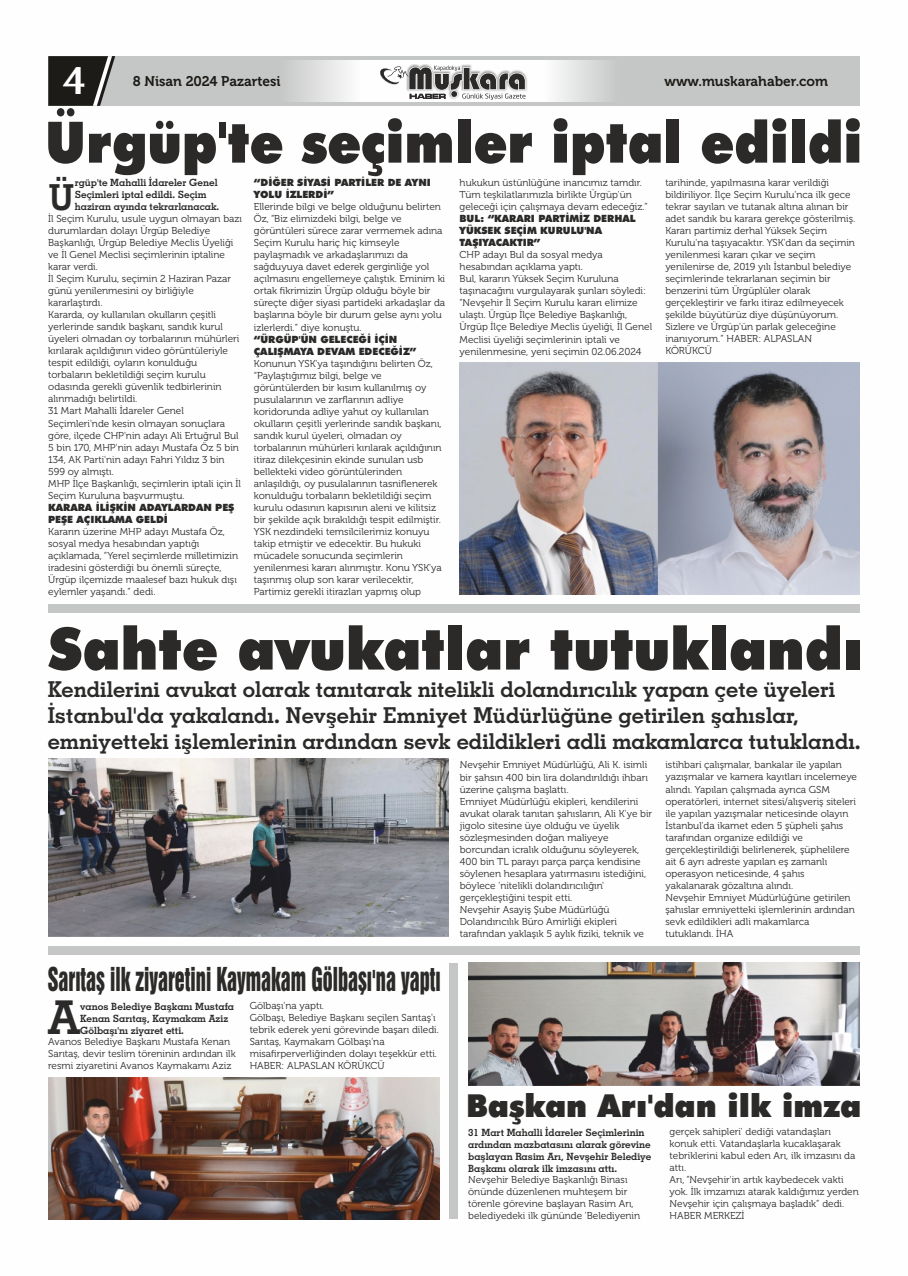
<style>
.page{position:relative;width:908px;height:1276px;background:#fff}
.page>*{position:absolute;margin:0;border:0;box-sizing:border-box;transform-origin:0 0}
.t1{font:900 58.4px "Futura BT";color:#2b2a29;scale:.96 1}
.t2{font:900 57.1px "Futura BT";color:#2b2a29;scale:.92 1}
.t3{font:46.7px "Geometric Slabserif 703 Bold BT";color:#2b2a29}
.t4{font:700 40.3px "Optima";color:#fefefe}
.t5{font:35.9px "Geometric Slabserif 703 Bold BT";color:#2b2a29}
.t6{font:900 31.7px "Futura BT";color:#2b2a29}
.t7{font:30.1px "Swiss 921 BT";color:#2b2a29;scale:.68 1}
.t8{font:21.9px/26.3px "Geometric Slabserif 703 Bold BT";color:#2b2a29}
.t9{font:14px "Museo 700";color:#1c1b17}
.t10{font:10px/12px "Museo 300";color:#2b2a29}
.t11{font:10px/12px "Geometric Slabserif 703 Bold BT";color:#2b2a29}
.t12{font:900 10px/12px "Futura BT";color:#2b2a29}
</style>
<div class="page">
<svg style="left:115px;top:56px;width:744px;height:50px;background:#cecfcf"></svg>
<svg style="left:48px;top:56px;width:67px;height:50px;background:#3d3c39"></svg>
<img style="left:406px;top:64px;width:121px;height:36px">
<svg style="left:378px;top:66px;width:148px;height:36px"></svg>
<img style="left:459px;top:362px;width:400px;height:233px">
<div style="left:48px;top:605px;width:811px;height:8px;background:#c5c6c6"></div>
<img style="left:48px;top:759px;width:400px;height:177px">
<div style="left:449px;top:963px;width:9px;height:256px;background:#c5c6c6"></div>
<img style="left:48px;top:1077px;width:391px;height:142px">
<div style="left:48px;top:946px;width:811px;height:9px;background:#c5c6c6"></div>
<img style="left:468px;top:962px;width:391px;height:123px">
<h3 class="t4" style="left:62px;top:63px;width:26px">64</h3>
<h3 class="t9" style="left:133px;top:78px;width:153px">3 Haziran 20204 P23 Cumart</h3>
<h3 class="t9" style="left:133px;top:75px;width:62px">8 Nisan 2</h3>
<h3 class="t9" style="left:229px;top:75px;width:74px">azartesi esi</h3>
<h3 class="t9" style="left:664px;top:78px;width:36px">www</h3>
<h3 class="t9" style="left:698px;top:75px;width:131px">.muskarahaber com</h3>
<h3 class="t9" style="left:750px;top:75px;width:79px">ahaber..com</h3>
<h3 class="t9" style="left:664px;top:78px;width:88px">www.muskar</h3>
<h2 class="t2" style="left:45px;top:119px;width:889px">Ürgüp'te seçimler iptal edildi</h2>
<p class="t12" style="left:254px;top:178px;width:178px">“DİĞER SİYASİ PARTİLER DE AYNI<br>YOLU İZLERDİ”</p>
<p class="t10" style="left:254px;top:202px;width:193px">Ellerinde bilgi ve belge olduğunu belirten Öz, “Biz elimizdeki bilgi, belge ve görüntüleri sürece zarar vermemek adına Seçim Kurulu hariç hiç kimseyle paylaşmadık ve arkadaşlarımızı da sağduyuya davet ederek gerginliğe yol açılmasını engellemeye çalıştık. Eminim ki ortak fikrimizin Ürgüp olduğu böyle bir süreçte diğer siyasi partideki arkadaşlar da başlarına böyle bir durum gelse aynı yolu izlerlerdi.” diye konuştu.</p>
<p class="t12" style="left:254px;top:334px;width:164px">“ÜRGÜP'ÜN GELECEĞİ İÇİN<br>ÇALIŞMAYA DEVAM EDECEĞİZ”</p>
<p class="t10" style="left:254px;top:358px;width:189px">Konunun YSK'ya taşındığını belirten Öz, “Paylaştığımız bilgi, belge ve görüntülerden bir kısım kullanılmış oy pusulalarının ve zarflarının adliye koridorunda adliye yahut oy kullanılan okulların çeşitli yerlerinde sandık başkanı, sandık kurul üyeleri, olmadan oy torbalarının mühürleri kırılarak açıldığının itiraz dilekçesinin ekinde sunulan usb bellekteki video görüntülerinden anlaşıldığı, oy pusulalarının tasniflenerek konulduğu torbaların bekletildiği seçim kurulu odasının kapısının aleni ve kilitsiz bir şekilde açık bırakıldığı tespit edilmiştir.<br>YSK nezdindeki temsilcilerimiz konuyu takip etmiştir ve edecektir. Bu hukuki mücadele sonucunda seçimlerin yenilenmesi kararı alınmıştır. Konu YSK'ya taşınmış olup son karar verilecektir, Partimiz gerekli itirazları yapmış olup</p>
<h3 class="t5" style="left:48px;top:183px;width:28px">Ü</h3>
<p class="t11" style="left:75px;top:178px;width:146px">rgüp'te Mahalli İdareler Genel<br>Seçimleri iptal edildi. Seçim haziran ayında tekrarlanacak.</p>
<p class="t10" style="left:48px;top:214px;width:195px">İl Seçim Kurulu, usule uygun olmayan bazı durumlardan dolayı Ürgüp Belediye Başkanlığı, Ürgüp Belediye Meclis Üyeliği ve İl Genel Meclisi seçimlerinin iptaline karar verdi.<br>İl Seçim Kurulu, seçimin 2 Haziran Pazar günü yenilenmesini oy birliğiyle kararlaştırdı.<br>Kararda, oy kullanılan okulların çeşitli yerlerinde sandık başkanı, sandık kurul üyeleri olmadan oy torbalarının mühürleri kırılarak açıldığının video görüntüleriyle tespit edildiği, oyların konulduğu torbaların bekletildiği seçim kurulu odasında gerekli güvenlik tedbirlerinin alınmadığı belirtildi.<br>31 Mart Mahalli İdareler Genel Seçimleri'nde kesin olmayan sonuçlara göre, ilçede CHP'nin adayı Ali Ertuğrul Bul 5 bin 170, MHP'nin adayı Mustafa Öz 5 bin 134, AK Parti'nin adayı Fahri Yıldız 3 bin 599 oy almıştı.<br>MHP İlçe Başkanlığı, seçimlerin iptali için İl Seçim Kuruluna başvurmuştu.</p>
<p class="t12" style="left:48px;top:502px;width:187px">KARARA İLİŞKİN ADAYLARDAN PEŞ<br>PEŞE AÇIKLAMA GELDİ</p>
<p class="t10" style="left:48px;top:526px;width:191px">Kararın üzerine MHP adayı Mustafa Öz, sosyal medya hesabından yaptığı açıklamada, “Yerel seçimlerde milletimizin iradesini gösterdiği bu önemli süreçte, Ürgüp ilçemizde maalesef bazı hukuk dışı eylemler yaşandı.” dedi.</p>
<p class="t10" style="left:665px;top:178px;width:191px">tarihinde, yapılmasına karar verildiği bildiriliyor. İlçe Seçim Kurulu'nca ilk gece tekrar sayılan ve tutanak altına alınan bir adet sandık bu karara gerekçe gösterilmiş.<br>Kararı partimiz derhal Yüksek Seçim Kurulu'na taşıyacaktır. YSK'dan da seçimin yenilenmesi kararı çıkar ve seçim yenilenirse de, 2019 yılı İstanbul belediye seçimlerinde tekrarlanan seçimin bir benzerini tüm Ürgüplüler olarak gerçekleştirir ve farkı itiraz edilmeyecek şekilde büyütürüz diye düşünüyorum.<br>Sizlere ve Ürgüp'ün parlak geleceğine inanıyorum.” HABER: ALPASLAN KÖRÜKCÜ</p>
<p class="t10" style="left:459px;top:178px;width:190px">hukukun üstünlüğüne inancımız tamdır.<br>Tüm teşkilatlarımızla birlikte Ürgüp'ün geleceği için çalışmaya devam edeceğiz.”</p>
<p class="t12" style="left:459px;top:214px;width:177px">BUL: “KARARI PARTİMİZ DERHAL<br>YÜKSEK SEÇİM KURULU'NA<br>TAŞIYACAKTIR”</p>
<p class="t10" style="left:459px;top:250px;width:194px">CHP adayı Bul da sosyal medya hesabından açıklama yaptı.<br>Bul, kararın Yüksek Seçim Kuruluna taşınacağını vurgulayarak şunları söyledi: “Nevşehir İl Seçim Kurulu kararı elimize ulaştı. Ürgüp İlçe Belediye Başkanlığı, Ürgüp İlçe Belediye Meclis üyeliği, İl Genel Meclisi üyeliği seçimlerinin iptali ve yenilenmesine, yeni seçimin 02.06.2024</p>
<h1 class="t1" style="left:48px;top:625px;width:850px">Sahte avukatlar tutuklandı</h1>
<p class="t8" style="left:48px;top:678px;width:814px">Kendilerini avukat olarak tanıtarak nitelikli dolandırıcılık yapan çete üyeleri<br>İstanbul'da yakalandı. Nevşehir Emniyet Müdürlüğüne getirilen şahıslar, emniyetteki işlemlerinin ardından sevk edildikleri adli makamlarca tutuklandı.</p>
<h3 class="t7" style="left:48px;top:968px;width:579px">Sarıtaş ilk ziyaretini Kaymakam Gölbaşı'na yaptı</h3>
<h3 class="t3" style="left:48px;top:998px;width:33px">A</h3>
<p class="t11" style="left:80px;top:1001px;width:155px">vanos Belediye Başkanı Mustafa</p>
<p class="t11" style="left:80px;top:1013px;width:149px">Kenan Sarıtaş, Kaymakam Aziz<br>Gölbaşı'nı ziyaret etti.</p>
<p class="t10" style="left:48px;top:1036px;width:189px">Avanos Belediye Başkanı Mustafa Kenan<br>Sarıtaş, devir teslim töreninin ardından ilk resmi ziyaretini Avanos Kaymakamı Aziz</p>
<p class="t10" style="left:249px;top:1001px;width:191px">Gölbaşı'na yaptı.<br>Gölbaşı, Belediye Başkanı seçilen Sarıtaş'ı tebrik ederek yeni görevinde başarı diledi.<br>Sarıtaş, Kaymakam Gölbaşı'na misafirperverliğinden dolayı teşekkür etti.<br>HABER: ALPASLAN KÖRÜKCÜ</p>
<p class="t10" style="left:459px;top:760px;width:194px">Nevşehir Emniyet Müdürlüğü, Ali K. isimli bir şahsın 400 bin lira dolandırıldığı ihbarı üzerine çalışma başlattı.<br>Emniyet Müdürlüğü ekipleri, kendilerini avukat olarak tanıtan şahısların, Ali K'ye bir jigolo sitesine üye olduğu ve üyelik sözleşmesinden doğan maliyeye borcundan icralık olduğunu söyleyerek, 400 bin TL parayı parça parça kendisine söylenen hesaplara yatırmasını istediğini, böylece 'nitelikli dolandırıcılığın' gerçekleştiğini tespit etti.<br>Nevşehir Asayiş Şube Müdürlüğü Dolandırıcılık Büro Amirliği ekipleri tarafından yaklaşık 5 aylık fiziki, teknik ve</p>
<p class="t10" style="left:665px;top:760px;width:193px">istihbari çalışmalar, bankalar ile yapılan yazışmalar ve kamera kayıtları incelemeye alındı. Yapılan çalışmada ayrıca GSM operatörleri, internet sitesi/alışveriş siteleri ile yapılan yazışmalar neticesinde olayın İstanbul'da ikamet eden 5 şüpheli şahıs tarafından organize edildiği ve gerçekleştirildiği belirlenerek, şüphelilere ait 6 ayrı adreste yapılan eş zamanlı operasyon neticesinde, 4 şahıs yakalanarak gözaltına alındı.<br>Nevşehir Emniyet Müdürlüğüne getirilen şahıslar emniyetteki işlemlerinin ardından sevk edildikleri adli makamlarca tutuklandı. İHA</p>
<h3 class="t6" style="left:466px;top:1093px;width:396px">Başkan Arı'dan ilk imza</h3>
<p class="t11" style="left:468px;top:1127px;width:185px">31 Mart Mahalli İdareler Seçimlerinin ardından mazbatasını alarak görevine başlayan Rasim Arı, Nevşehir Belediye Başkanı olarak ilk imzasını attı.</p>
<p class="t10" style="left:468px;top:1174px;width:173px">Nevşehir Belediye Başkanlığı Binası önünde düzenlenen muhteşem bir törenle görevine başlayan Rasim Arı, belediyedeki ilk gününde 'Belediyenin</p>
<p class="t10" style="left:669px;top:1126px;width:191px">gerçek sahipleri' dediği vatandaşları konuk etti. Vatandaşlarla kucaklaşarak tebriklerini kabul eden Arı, ilk imzasını da attı.<br>Arı, “Nevşehir'in artık kaybedecek vakti yok. İlk imzamızı atarak kaldığımız yerden Nevşehir için çalışmaya başladık” dedi.<br>HABER MERKEZİ</p>
</div>
